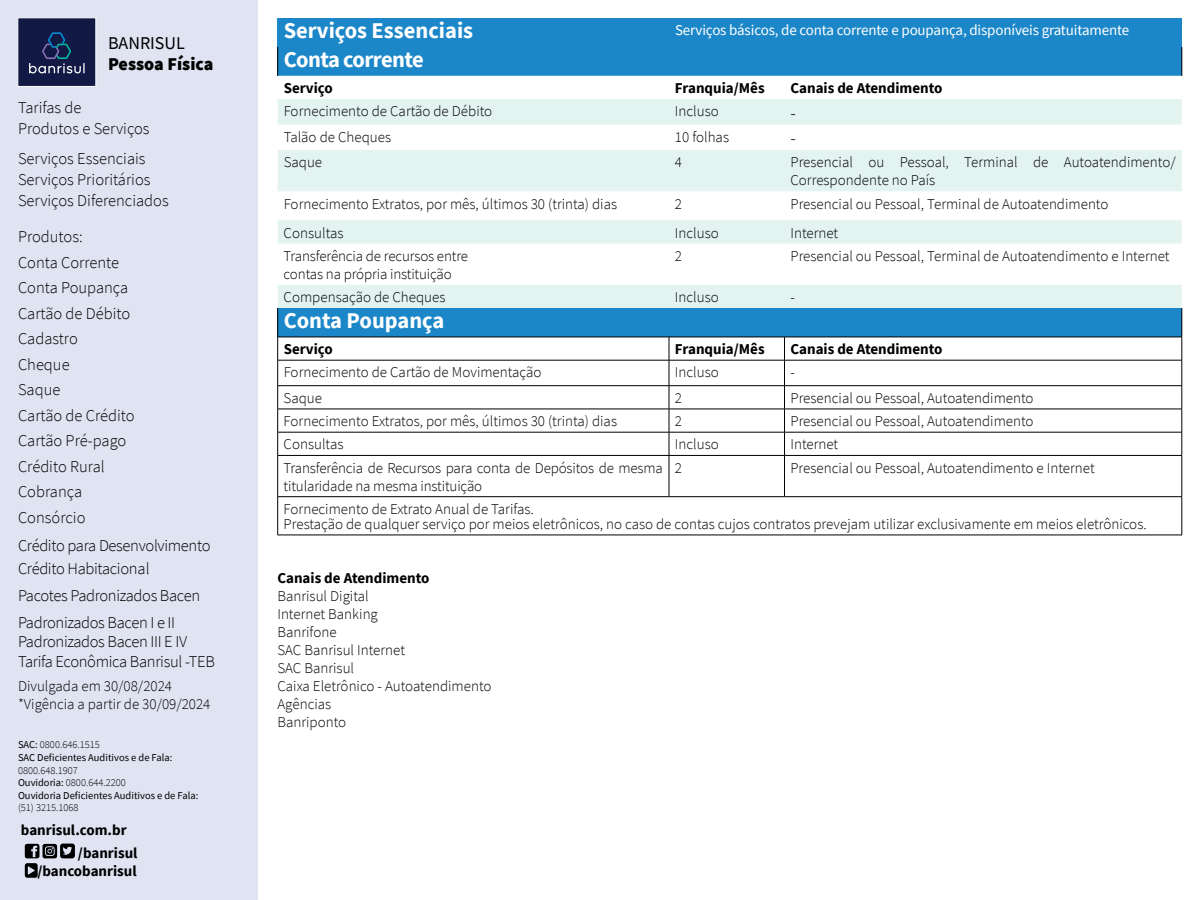
<style>
.page{position:relative;width:1200px;height:900px;background:#fff}
.page>*{position:absolute;margin:0;border:0;box-sizing:border-box;transform-origin:0 0}
.t1{font:700 22.5px "Source Sans Pro";color:#fff}
.t2{font:700 22.5px "Source Sans Pro";letter-spacing:-.025em;color:#fff}
.t3{font:900 18px "Source Sans Pro";color:#000001}
.t4{font:18px "Source Sans Pro";color:#000001}
.t5{font:300 18px "Source Sans Pro";color:#000001}
.t6{font:300 16.5px/25.5px "Source Sans Pro";letter-spacing:-.01em;color:#000001}
.t7{font:300 15px/18px "Source Sans Pro";color:#000001}
.t8{font:700 15px/23.5px "Source Sans Pro";color:#000001}
.t9{font:15px "Source Sans Pro";letter-spacing:-.01em;color:#fff}
.t10{font:10.5px/12.6px "Source Sans Pro";color:#000001}
.t11{font:300 10.5px "Source Sans Pro";color:#000001}
.s1{font-weight:300}
</style>
<div class="page">
<div style="left:0;top:0;width:258px;height:900px;background:#e0e4f2"></div>
<svg style="left:25px;top:844px;width:50px;height:34px"></svg>
<div style="left:18px;top:18px;width:78px;height:69px;background:#121945"></div>
<svg style="left:29px;top:32px;width:56px;height:41px"></svg>
<div style="left:278px;top:18px;width:391px;height:29px;background:#1c87c8"></div>
<div style="left:669px;top:18px;width:513px;height:29px;background:#1c87c8"></div>
<div style="left:278px;top:47px;width:904px;height:29px;background:#1c87c8"></div>
<svg style="left:278px;top:124px;width:904px;height:411px"></svg>
<div style="left:278px;top:99px;width:904px;height:25px;background:#e3f3f0"></div>
<svg style="left:278px;top:150px;width:904px;height:158px;fill:#e3f3f0"></svg>
<div style="left:278px;top:308px;width:904px;height:29px;background:#1c87c8"></div>
<svg style="left:277px;top:47px;width:1px;height:29px"></svg>
<svg style="left:1182px;top:47px;width:1px;height:29px"></svg>
<hr style="left:669px;top:337px;width:115px;height:1px;background:#000001">
<hr style="left:784px;top:337px;width:398px;height:1px;background:#000001">
<hr style="left:669px;top:360px;width:115px;height:1px;background:#000001">
<hr style="left:784px;top:360px;width:398px;height:1px;background:#000001">
<hr style="left:278px;top:385px;width:391px;height:1px;background:#000001">
<hr style="left:669px;top:385px;width:115px;height:1px;background:#000001">
<hr style="left:784px;top:385px;width:398px;height:1px;background:#000001">
<hr style="left:278px;top:409px;width:391px;height:1px;background:#000001">
<hr style="left:669px;top:409px;width:115px;height:1px;background:#000001">
<hr style="left:784px;top:409px;width:398px;height:1px;background:#000001">
<hr style="left:278px;top:432px;width:391px;height:1px;background:#000001">
<hr style="left:669px;top:432px;width:115px;height:1px;background:#000001">
<hr style="left:784px;top:432px;width:398px;height:1px;background:#000001">
<svg style="left:784px;top:337px;width:1px;height:118px"></svg>
<svg style="left:1182px;top:308px;width:1px;height:147px"></svg>
<hr style="left:278px;top:455px;width:391px;height:1px;background:#000001">
<hr style="left:277px;top:456px;width:1px;height:40px;background:#000001">
<hr style="left:669px;top:455px;width:115px;height:1px;background:#000001">
<hr style="left:669px;top:456px;width:1px;height:40px;background:#000001">
<hr style="left:784px;top:455px;width:398px;height:1px;background:#000001">
<hr style="left:784px;top:456px;width:1px;height:40px;background:#000001">
<hr style="left:1182px;top:456px;width:1px;height:40px;background:#000001">
<hr style="left:278px;top:496px;width:391px;height:1px;background:#000001">
<hr style="left:277px;top:497px;width:1px;height:38px;background:#000001">
<hr style="left:669px;top:496px;width:115px;height:1px;background:#000001">
<hr style="left:784px;top:496px;width:398px;height:1px;background:#000001">
<hr style="left:1182px;top:497px;width:1px;height:38px;background:#000001">
<hr style="left:278px;top:535px;width:391px;height:1px;background:#000001">
<hr style="left:669px;top:535px;width:115px;height:1px;background:#000001">
<hr style="left:784px;top:535px;width:398px;height:1px;background:#000001">
<hr style="left:278px;top:337px;width:391px;height:1px;background:#000001">
<svg style="left:277px;top:308px;width:1px;height:147px"></svg>
<svg style="left:669px;top:337px;width:1px;height:118px"></svg>
<hr style="left:278px;top:360px;width:391px;height:1px;background:#000001">
<p class="t4" style="left:108px;top:31px;width:78px">BANRISUL</p>
<p class="t3" style="left:108px;top:52px;width:107px">Pessoa Física</p>
<p class="t6" style="left:18px;top:97px;width:133px;line-height:21px">Tarifas de<br>Produtos e Serviços</p>
<p class="t6" style="left:18px;top:148px;width:152px;line-height:21px">Serviços Essenciais<br>Serviços Prioritários<br>Serviços Diferenciados</p>
<p class="t6" style="left:18px;top:224px;width:118px">Produtos:<br>Conta Corrente<br>Conta Poupança<br>Cartão de Débito<br>Cadastro<br>Cheque<br>Saque<br>Cartão de Crédito<br>Cartão Pré-pago<br>Crédito Rural<br>Cobrança<br>Consórcio</p>
<p class="t6" style="left:18px;top:534px;width:194px;line-height:22.5px">Crédito para Desenvolvimento<br>Crédito Habitacional</p>
<p class="t6" style="left:18px;top:582px;width:184px;line-height:27px">Pacotes Padronizados Bacen<br>Padronizados Bacen I e II</p>
<p class="t6" style="left:18px;top:632px;width:198px;line-height:19.5px">Padronizados Bacen III E IV<br>Tarifa Econômica Banrisul -TEB</p>
<p class="t7" style="left:18px;top:677px;width:194px">Divulgada em 30/08/2024 *Vigência a partir de 30/09/2024</p>
<p class="t10" style="left:18px;top:739px;width:156px">SAC: <span class="s1">0800.646.1515<br></span>SAC Deficientes Auditivos e de Fala:</p>
<p class="t10" style="left:18px;top:764px;width:182px"><span class="s1">0800.648.1907<br></span>Ouvidoria: <span class="s1">0800.644.2200<br></span>Ouvidoria Deficientes Auditivos e de Fala:</p>
<p class="t11" style="left:18px;top:802px;width:62px">(51) 3215.1068</p>
<p class="t8" style="left:78px;top:818px;width:61px;text-indent:-57px">banrisul.com.br /banrisul</p>
<p class="t8" style="left:37px;top:859px;width:101px">/bancobanrisul</p>
<h1 class="t1" style="left:284px;top:15px;width:191px">Serviços Essenciais</h1>
<p class="t9" style="left:675px;top:21px;width:456px">Serviços básicos, de conta corrente e poupança, disponíveis gratuitamente</p>
<h1 class="t2" style="left:284px;top:44px;width:142px">Conta corrente</h1>
<p class="t8" style="left:284px;top:76px;width:51px">Serviço</p>
<p class="t8" style="left:675px;top:76px;width:91px">Franquia/Mês</p>
<p class="t8" style="left:790px;top:76px;width:154px">Canais de Atendimento</p>
<p class="t7" style="left:284px;top:102px;width:210px">Fornecimento de Cartão de Débito</p>
<p class="t7" style="left:675px;top:102px;width:45px">Incluso</p>
<p class="t5" style="left:790px;top:101px;width:7px">-</p>
<p class="t7" style="left:284px;top:128px;width:109px">Talão de Cheques</p>
<p class="t7" style="left:675px;top:128px;width:56px">10 folhas</p>
<p class="t5" style="left:790px;top:127px;width:7px">-</p>
<p class="t7" style="left:284px;top:153px;width:40px">Saque</p>
<p class="t7" style="left:675px;top:153px;width:9px">4</p>
<p class="t7" style="left:790px;top:153px;width:387px">Presencial ou Pessoal, Terminal de Autoatendimento/<br>Correspondente no País</p>
<p class="t7" style="left:284px;top:195px;width:335px">Fornecimento Extratos, por mês, últimos 30 (trinta) dias</p>
<p class="t7" style="left:675px;top:195px;width:9px">2</p>
<p class="t7" style="left:790px;top:195px;width:320px">Presencial ou Pessoal, Terminal de Autoatendimento</p>
<p class="t7" style="left:284px;top:224px;width:61px">Consultas</p>
<p class="t7" style="left:675px;top:224px;width:45px">Incluso</p>
<p class="t7" style="left:790px;top:224px;width:49px">Internet</p>
<p class="t7" style="left:284px;top:247px;width:186px">Transferência de recursos entre contas na própria instituição</p>
<p class="t7" style="left:675px;top:247px;width:9px">2</p>
<p class="t7" style="left:790px;top:247px;width:381px">Presencial ou Pessoal, Terminal de Autoatendimento e Internet</p>
<p class="t7" style="left:284px;top:288px;width:163px">Compensação de Cheques</p>
<p class="t7" style="left:675px;top:288px;width:45px">Incluso</p>
<p class="t7" style="left:790px;top:288px;width:6px">-</p>
<h1 class="t1" style="left:284px;top:305px;width:162px">Conta Poupança</h1>
<p class="t8" style="left:284px;top:337px;width:51px">Serviço</p>
<p class="t8" style="left:675px;top:337px;width:91px">Franquia/Mês</p>
<p class="t8" style="left:790px;top:337px;width:154px">Canais de Atendimento</p>
<p class="t7" style="left:284px;top:363px;width:259px">Fornecimento de Cartão de Movimentação</p>
<p class="t7" style="left:675px;top:363px;width:45px">Incluso</p>
<p class="t7" style="left:790px;top:363px;width:6px">-</p>
<p class="t7" style="left:284px;top:389px;width:40px">Saque</p>
<p class="t7" style="left:675px;top:389px;width:9px">2</p>
<p class="t7" style="left:790px;top:389px;width:245px">Presencial ou Pessoal, Autoatendimento</p>
<p class="t7" style="left:284px;top:412px;width:335px">Fornecimento Extratos, por mês, últimos 30 (trinta) dias</p>
<p class="t7" style="left:675px;top:412px;width:9px">2</p>
<p class="t7" style="left:790px;top:412px;width:245px">Presencial ou Pessoal, Autoatendimento</p>
<p class="t7" style="left:284px;top:435px;width:61px">Consultas</p>
<p class="t7" style="left:675px;top:435px;width:45px">Incluso</p>
<p class="t7" style="left:790px;top:435px;width:49px">Internet</p>
<p class="t7" style="left:284px;top:459px;width:381px">Transferência de Recursos para conta de Depósitos de mesma titularidade na mesma instituição</p>
<p class="t7" style="left:675px;top:459px;width:9px">2</p>
<p class="t7" style="left:790px;top:459px;width:306px">Presencial ou Pessoal, Autoatendimento e Internet</p>
<p class="t7" style="left:284px;top:501px;width:865px;line-height:15px">Fornecimento de Extrato Anual de Tarifas.<br>Prestação de qualquer serviço por meios eletrônicos, no caso de contas cujos contratos prevejam utilizar exclusivamente em meios eletrônicos.</p>
<p class="t8" style="left:277px;top:566px;width:154px">Canais de Atendimento</p>
<p class="t7" style="left:277px;top:587px;width:216px">Banrisul Digital<br>Internet Banking<br>Banrifone<br>SAC Banrisul Internet<br>SAC Banrisul<br>Caixa Eletrônico - Autoatendimento<br>Agências<br>Banriponto</p>
</div>
